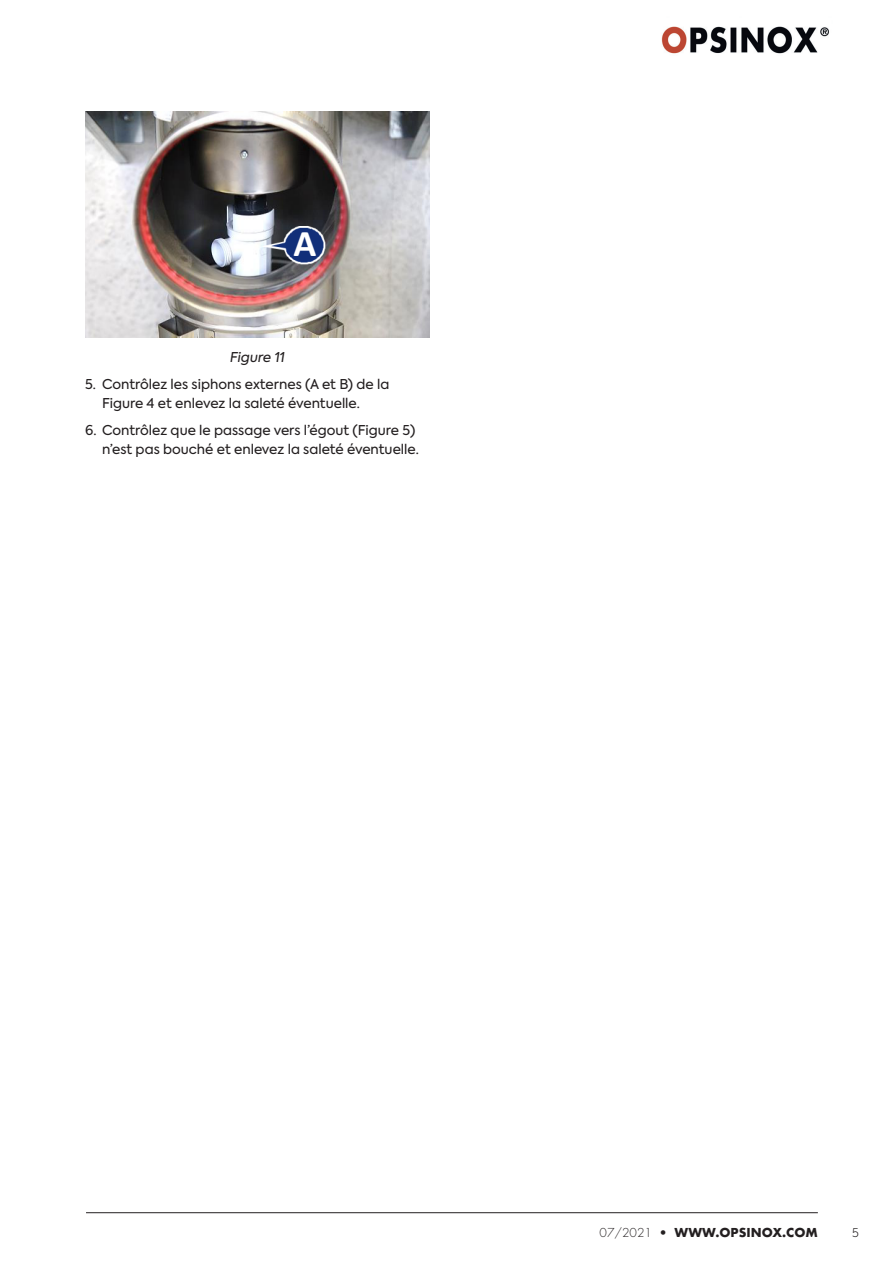
<style>
.page{position:relative;width:893px;height:1263px;background:#fff}
.page>*{position:absolute;margin:0;border:0;box-sizing:border-box;transform-origin:0 0}
.t1{font:700 37.95px "Calibri";color:#fff}
.t2{font:23.4px "Calibri";color:#000}
.t3{font:13.5px/18.8px "Axiforma";color:#231f20}
.t4{font:italic 13.5px "Axiforma";color:#231f20}
.t5{font:700 12px "Futura";color:#231f20}
.t6{font:300 12px "Axiforma";color:#231f20}
.s1{font-family:"Futura Std";font-weight:300}
</style>
<div class="page">
<img style="left:86px;top:111px;width:343px;height:227px">
<hr style="left:86px;top:1212px;width:732px;height:1px;background:#231f20">
<img style="left:661px;top:26px;width:168px;height:28px">
<p class="t1" style="left:293px;top:217px;width:24px">A</p>
<p class="t4" style="left:230px;top:348px;width:57px">Figure 11</p>
<p class="t3" style="left:102px;top:375px;width:289px;text-indent:-17px">5. Contrôlez les siphons externes (A et B) de la<br>Figure 4 et enlevez la saleté éventuelle.</p>
<p class="t3" style="left:85px;top:421px;width:335px;text-align:right">6. Contrôlez que le passage vers l’égout (Figure 5) n’est pas bouché et enlevez la saleté éventuelle.</p>
<p class="t2" style="left:85px;top:418px;width:325px">dat zich daarin heeft opgestapeld.</p>
<p class="t5" style="left:600px;top:1224px;width:220px"><span class="s1">07/2021 •</span> WWW.OPSINOX.COM</p>
<p class="t6" style="left:852px;top:1225px;width:8px">5</p>
</div>
